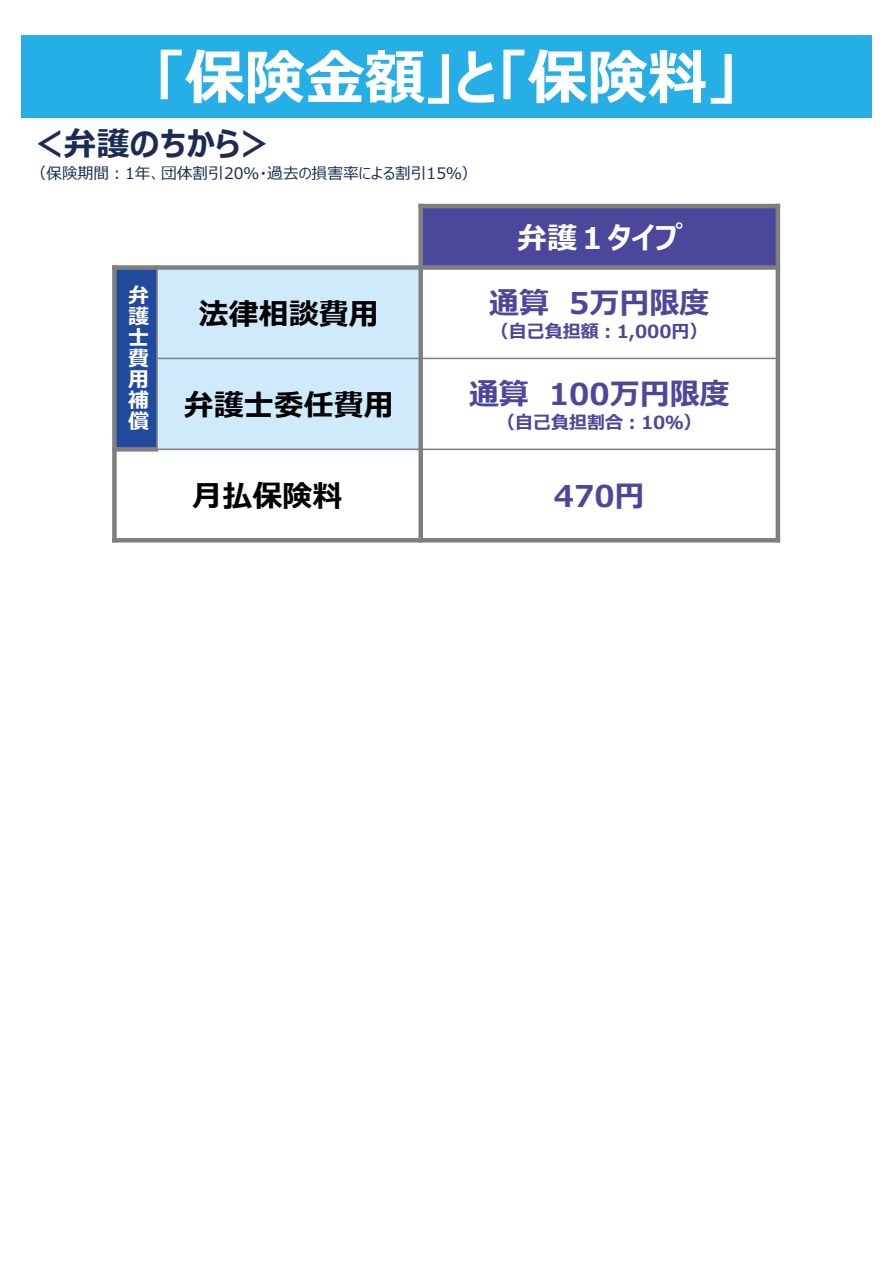
<style>
.page{position:relative;width:893px;height:1263px;background:#fff}
.page>*{position:absolute;margin:0;border:0;box-sizing:border-box;transform-origin:0 0}
.t1{font:700 60px "Meiryo UI";color:#fff}
.t2{font:700 33px "Meiryo UI";color:#1b2b53}
.t3{font:700 30px "Meiryo UI";color:#4b489b}
.t4{font:700 30px "Meiryo UI";color:#000}
.t5{font:700 30px "Meiryo UI";color:#fff}
.t6{font:700 21px/21px "Meiryo UI";color:#fff}
.t7{font:700 18px "Meiryo UI";color:#4b489b}
.t8{font:15.75px "Meiryo UI";color:#1b2b53}
</style>
<div class="page">
<div style="left:21px;top:36px;width:851px;height:82px;background:#25afe6"></div>
<div style="left:421px;top:206px;width:357px;height:61px;background:#4b489b"></div>
<div style="left:114px;top:267px;width:43px;height:182px;background:#214a9e"></div>
<div style="left:157px;top:267px;width:264px;height:182px;background:#ceeafb"></div>
<hr style="left:156px;top:265px;width:2px;height:187px;background:#7f7f80">
<div style="left:418px;top:204px;width:5px;height:338px;background:#7f7f80"></div>
<div style="left:112px;top:265px;width:668px;height:5px;background:#7f7f80"></div>
<hr style="left:156px;top:358px;width:624px;height:1px;background:#7f7f80">
<div style="left:112px;top:447px;width:46px;height:5px;background:#7f7f80"></div>
<hr style="left:158px;top:449px;width:622px;height:1px;background:#7f7f80">
<div style="left:112px;top:265px;width:5px;height:277px;background:#7f7f80"></div>
<hr style="left:776px;top:204px;width:4px;height:338px;background:#7f7f80">
<hr style="left:418px;top:204px;width:362px;height:4px;background:#7f7f80">
<hr style="left:112px;top:538px;width:668px;height:4px;background:#7f7f80">
<h1 class="t1" style="left:155px;top:36px;width:584px">「保険⾦額と」 「保険料「</h1>
<h2 class="t2" style="left:31px;top:121px;width:244px">＜弁護のちから&lt;</h2>
<p class="t8" style="left:31px;top:162px;width:449px">（保険期間︓1年、団体割引20％・過去の損害率による割引15％(</p>
<h3 class="t5" style="left:517px;top:217px;width:166px">弁護１タイプ</h3>
<h3 class="t6" style="left:128px;top:286px;width:22px">弁護</h3>
<h3 class="t3" style="left:569px;top:282px;width:142px">5万円限度</h3>
<h3 class="t3" style="left:489px;top:282px;width:61px">通算</h3>
<h3 class="t4" style="left:199px;top:293px;width:181px">法律相談費⽤</h3>
<p class="t7" style="left:491px;top:319px;width:218px">（⾃⼰負担額︓1,000円(</p>
<h3 class="t3" style="left:549px;top:373px;width:182px">100万円限度</h3>
<h3 class="t6" style="left:128px;top:328px;width:22px">⼠</h3>
<h3 class="t6" style="left:128px;top:349px;width:22px">費</h3>
<h3 class="t6" style="left:128px;top:370px;width:21px">⽤</h3>
<h3 class="t3" style="left:469px;top:373px;width:61px">通算</h3>
<h3 class="t4" style="left:184px;top:384px;width:211px">弁護⼠委任費⽤</h3>
<h3 class="t6" style="left:128px;top:391px;width:22px">補償</h3>
<p class="t7" style="left:497px;top:410px;width:206px">（⾃⼰負担割合:10％(</p>
<h3 class="t4" style="left:193px;top:475px;width:151px">⽉払保険料</h3>
<h3 class="t3" style="left:554px;top:475px;width:92px">470円</h3>
</div>
